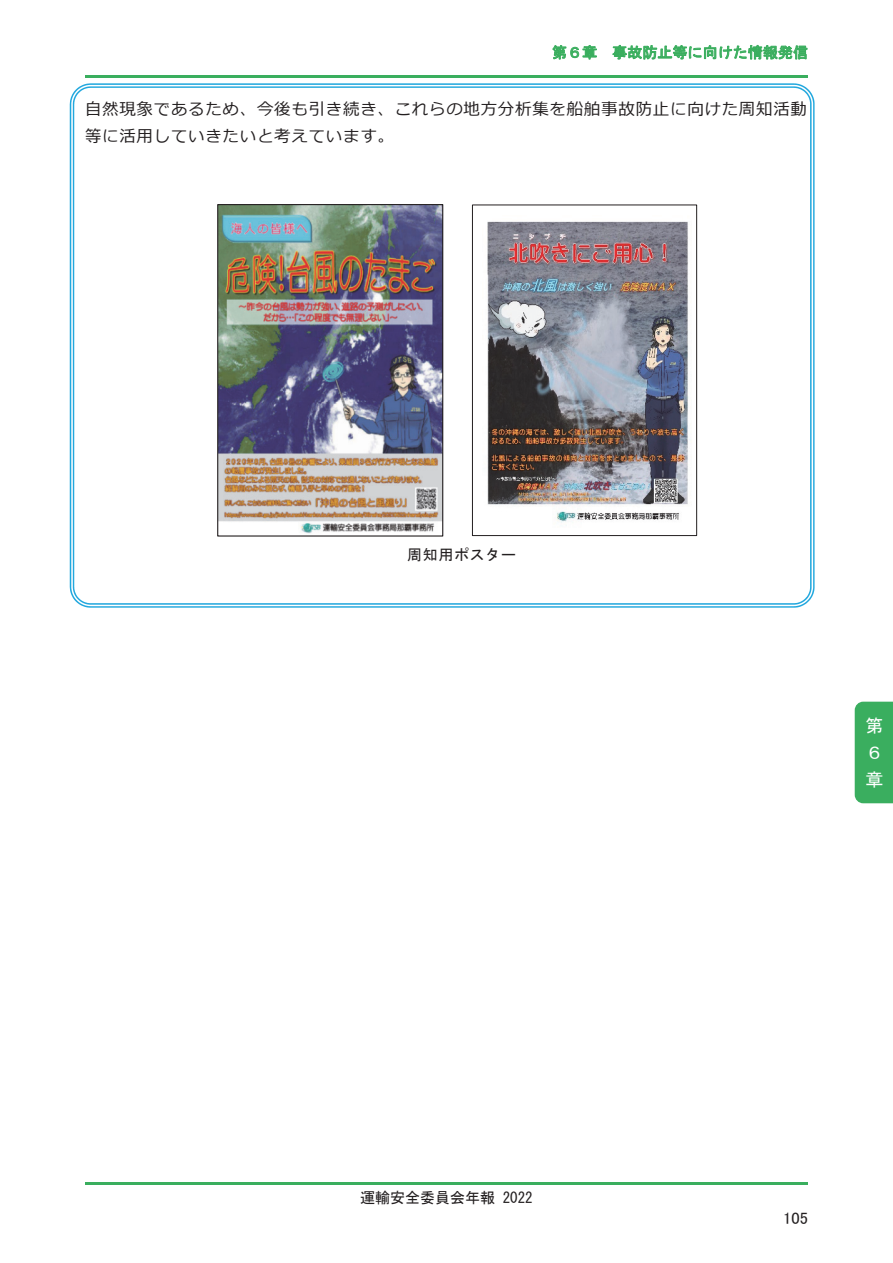
<style>
.page{position:relative;width:893px;height:1263px;background:#fff}
.page>*{position:absolute;margin:0;border:0;box-sizing:border-box;transform-origin:0 0}
.t1{font:18px/27px "MS Gothic";color:#fff}
.t2{font:16.5px/27px "Meiryo";letter-spacing:.045em;color:#231f20}
.t3{font:16.5px "MS P Gothic";color:#231f20}
.t4{font:15px "MS Gothic";color:#3aae5e}
.t5{font:15px "MS Gothic";color:#231f20}
.t6{font:15px "MS Gothic";letter-spacing:.045em;color:#231f20}
</style>
<div class="page">
<hr style="left:85px;top:75px;width:723px;height:3px;background:#3aae5e">
<hr style="left:85px;top:1182px;width:723px;height:2px;background:#3aae5e">
<img style="left:70px;top:83px;width:744px;height:525px">
<div style="left:855px;top:702px;width:38px;height:101px;background:#3aae5f"></div>
<p class="t4" style="left:552px;top:45px;width:258px">第６章 事故防止等に向けた情報発信</p>
<p class="t2" style="left:85px;top:96px;width:723px">自然現象であるため、今後も引き続き、これらの地⽅分析集を船舶事故防⽌に向けた周知活動等に活⽤していきたいと考えています。</p>
<p class="t6" style="left:407px;top:547px;width:111px">周知用ポスター</p>
<p class="t5" style="left:360px;top:1190px;width:174px">運輸安全委員会年報 2022</p>
<p class="t1" style="left:865px;top:712px;width:19px">第<br>６章</p>
<p class="t3" style="left:783px;top:1210px;width:26px">105</p>
</div>
